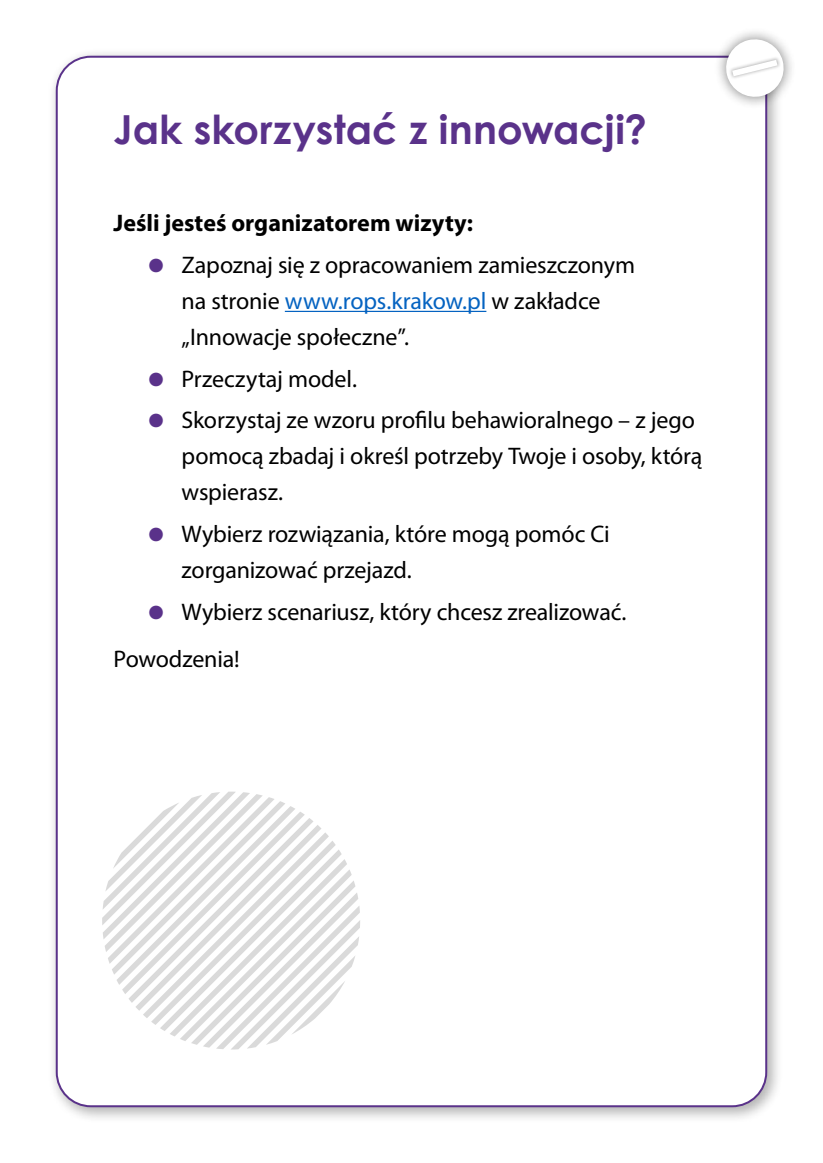
<style>
.page{position:relative;width:823px;height:1163px;background:#fff}
.page>*{position:absolute;margin:0;border:0;box-sizing:border-box;transform-origin:0 0}
.H2_rozdział{font:700 40px "Century Gothic";color:#5a328a}
.Tekst_bez_wcięcia{font:24px/36px "Myriad Pro";letter-spacing:-.005em;color:#000}
.Tekst_bez_wcięcia-2{font:700 24px "Myriad Pro";color:#000}
.s1{font-weight:900;font-size:48px;color:#5a328a}
.s2{color:#0563c1}
</style>
<div class="page">
<div style="left:48px;top:47px;width:734px;height:1075px;background:#000;opacity:.3"></div>
<div style="left:57px;top:57px;width:708px;height:1049px;background:#fff;border-radius:34px"></div>
<svg style="left:102px;top:791px;width:258px;height:258px"></svg>
<hr style="left:285px;top:311px;width:201px;height:1px;background:#0563c1">
<div style="left:713px;top:27px;width:82px;height:82px;background:#000;opacity:.5"></div>
<svg style="left:722px;top:36px;width:64px;height:64px"></svg>
<h2 class="H2_rozdział" style="left:113px;top:99px;width:534px">Jak skorzystać z innowacji?</h2>
<p class="Tekst_bez_wcięcia-2" style="left:113px;top:207px;width:361px">Jeśli jesteś organizatorem wizyty:</p>
<p class="Tekst_bez_wcięcia" style="left:181px;top:246px;width:454px;text-indent:-34px"><span class="s1">•</span> Zapoznaj się z opracowaniem zamieszczonym na stronie <span class="s2">www.rops.krakow.pl</span> w zakładce „Innowacje społeczne”.</p>
<p class="Tekst_bez_wcięcia" style="left:147px;top:360px;width:211px"><span class="s1">•</span> Przeczytaj model.</p>
<p class="Tekst_bez_wcięcia" style="left:181px;top:402px;width:522px;text-indent:-34px"><span class="s1">•</span> Skorzystaj ze wzoru profilu behawioralnego – z jego pomocą zbadaj i określ potrzeby Twoje i osoby, którą wspierasz.</p>
<p class="Tekst_bez_wcięcia" style="left:181px;top:515px;width:429px;text-indent:-34px"><span class="s1">•</span> Wybierz rozwiązania, które mogą pomóc Ci zorganizować przejazd.</p>
<p class="Tekst_bez_wcięcia" style="left:147px;top:593px;width:480px"><span class="s1">•</span> Wybierz scenariusz, który chcesz zrealizować.</p>
<p class="Tekst_bez_wcięcia" style="left:113px;top:640px;width:127px">Powodzenia!</p>
</div>
